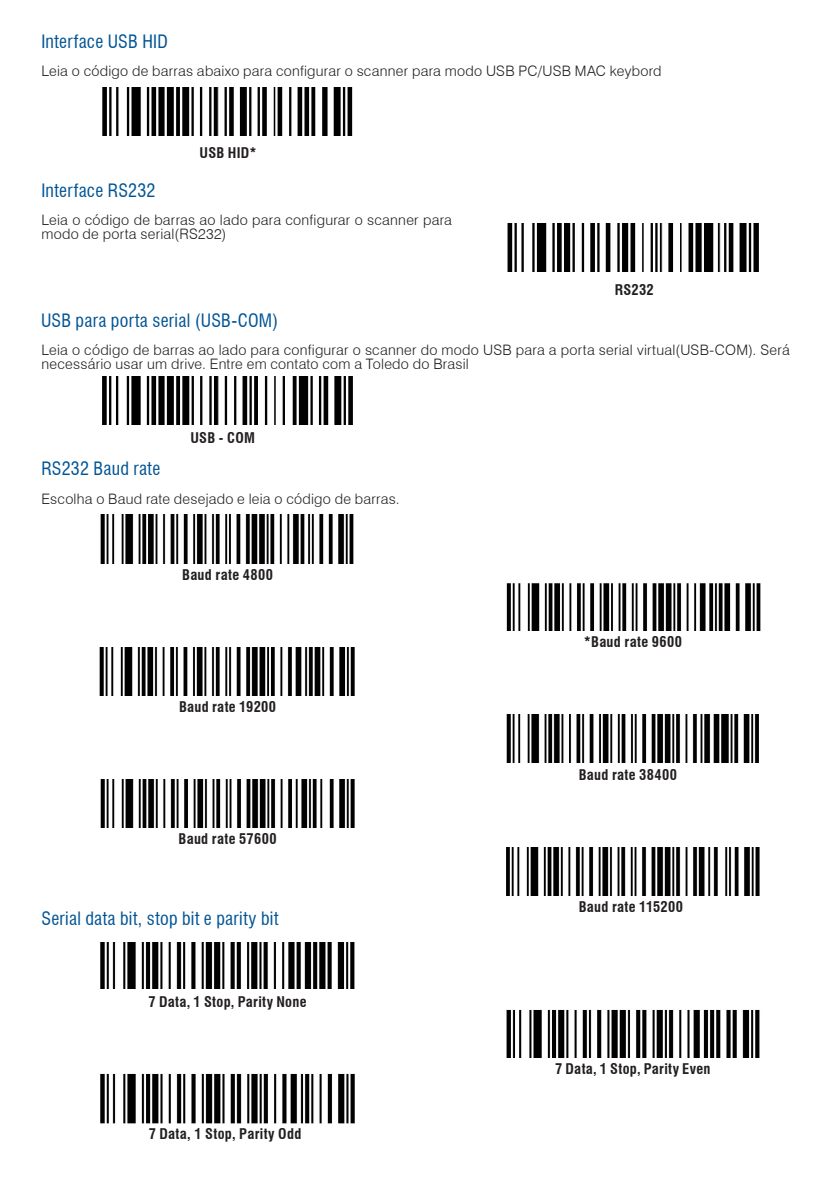
<style>
.page{position:relative;width:840px;height:1191px;background:#fff}
.page>*{position:absolute;margin:0;border:0;box-sizing:border-box;transform-origin:0 0}
.SuperTítulo{font:condensed 18px "Swiss 721 BT";letter-spacing:.015em;color:#005495}
.Normal_-_cópia{font:300 14.4px/14px "Swiss 721 BT";letter-spacing:.02em;color:#231f20}
.Normal_-_cópia-2{font:700 condensed 14.4px "Swiss 721 BT";letter-spacing:.02em;color:#231f20}
</style>
<div class="page">
<img style="left:100px;top:515px;width:254px;height:48px">
<img style="left:100px;top:647px;width:255px;height:48px">
<img style="left:100px;top:942px;width:255px;height:47px">
<img style="left:100px;top:779px;width:255px;height:48px">
<img style="left:100px;top:1074px;width:255px;height:49px">
<img style="left:506px;top:583px;width:254px;height:47px">
<img style="left:506px;top:715px;width:253px;height:48px">
<img style="left:506px;top:1009px;width:254px;height:48px">
<img style="left:506px;top:847px;width:254px;height:48px">
<img style="left:102px;top:87px;width:251px;height:48px">
<img style="left:102px;top:377px;width:251px;height:47px">
<img style="left:507px;top:223px;width:252px;height:48px">
<p class="SuperTítulo" style="left:41px;top:30px;width:128px">Interface USB HID</p>
<p class="Normal_-_cópia" style="left:41px;top:63px;width:621px">Leia o código de barras abaixo para configurar o scanner para modo USB PC/USB MAC keybord</p>
<p class="Normal_-_cópia-2" style="left:199px;top:144px;width:59px">USB HID*</p>
<p class="SuperTítulo" style="left:41px;top:179px;width:115px">Interface RS232</p>
<p class="Normal_-_cópia" style="left:41px;top:212px;width:412px">Leia o código de barras ao lado para configurar o scanner para modo de porta serial(RS232)</p>
<p class="SuperTítulo" style="left:41px;top:310px;width:238px">USB para porta serial (USB-COM)</p>
<p class="Normal_-_cópia-2" style="left:614px;top:281px;width:41px">RS232</p>
<p class="Normal_-_cópia" style="left:41px;top:343px;width:749px">Leia o código de barras ao lado para configurar o scanner do modo USB para a porta serial virtual(USB-COM). Será necessário usar um drive. Entre em contato com a Toledo do Brasil</p>
<p class="SuperTítulo" style="left:41px;top:457px;width:120px">RS232 Baud rate</p>
<p class="Normal_-_cópia-2" style="left:190px;top:429px;width:66px">USB - COM</p>
<p class="Normal_-_cópia" style="left:41px;top:491px;width:359px">Escolha o Baud rate desejado e leia o código de barras.</p>
<p class="Normal_-_cópia-2" style="left:182px;top:566px;width:92px">Baud rate 4800</p>
<p class="Normal_-_cópia-2" style="left:179px;top:698px;width:98px">Baud rate 19200</p>
<p class="Normal_-_cópia-2" style="left:178px;top:830px;width:99px">Baud rate 57600</p>
<p class="SuperTítulo" style="left:41px;top:908px;width:238px">Serial data bit, stop bit e parity bit</p>
<p class="Normal_-_cópia-2" style="left:148px;top:993px;width:159px">7 Data, 1 Stop, Parity None</p>
<p class="Normal_-_cópia-2" style="left:149px;top:1125px;width:154px">7 Data, 1 Stop, Parity Odd</p>
<p class="Normal_-_cópia-2" style="left:583px;top:633px;width:99px">*Baud rate 9600</p>
<p class="Normal_-_cópia-2" style="left:578px;top:765px;width:100px">Baud rate 38400</p>
<p class="Normal_-_cópia-2" style="left:578px;top:898px;width:106px">Baud rate 115200</p>
<p class="Normal_-_cópia-2" style="left:555px;top:1060px;width:156px">7 Data, 1 Stop, Parity Even</p>
</div>
